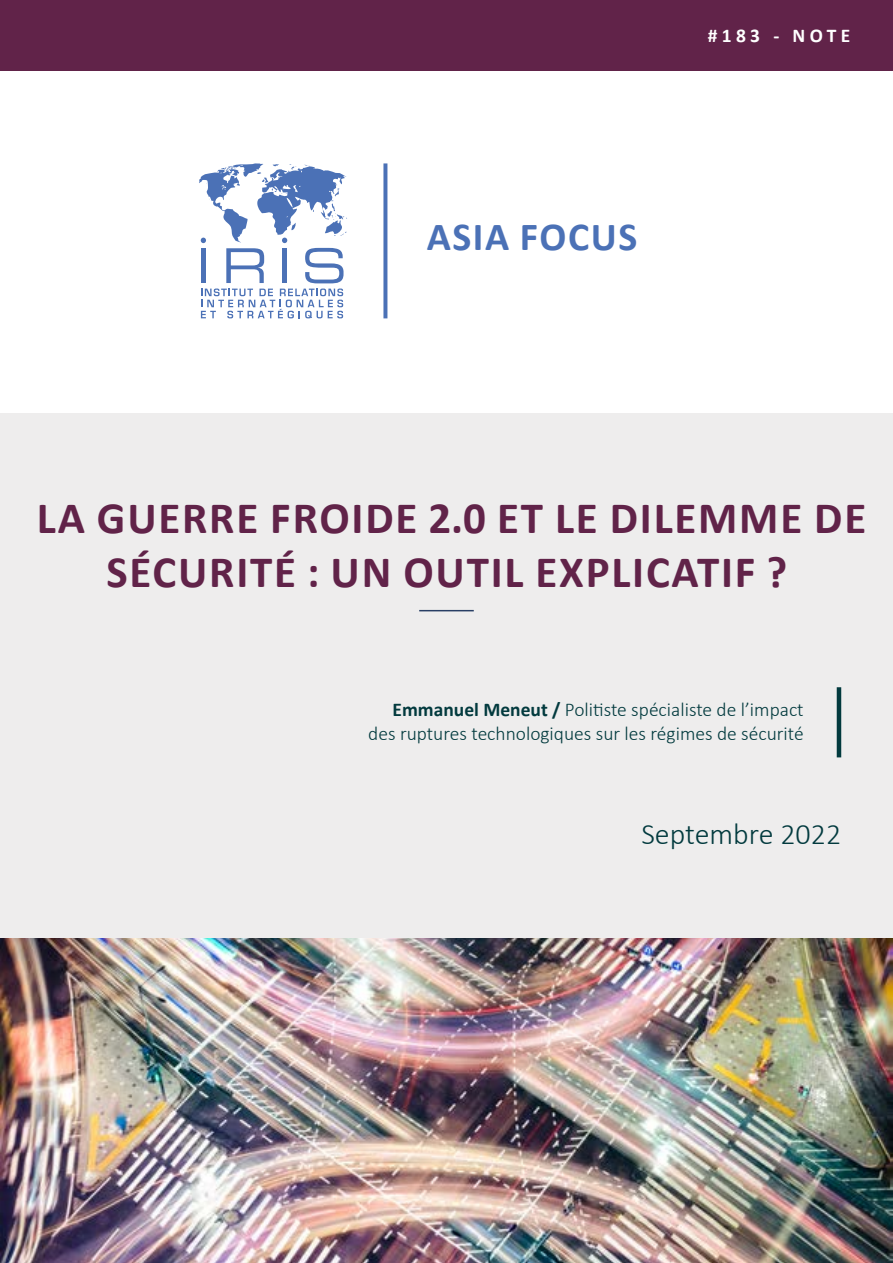
<style>
.page{position:relative;width:893px;height:1263px;background:#fff}
.page>*{position:absolute;margin:0;border:0;box-sizing:border-box;transform-origin:0 0}
.t1{font:700 45px/54px "Calibri";letter-spacing:.04em;color:#612349;text-align:center}
.t2{font:700 39.9px "Calibri";letter-spacing:.04em;color:#4b71b6}
.t3{font:300 30px "Calibri";color:#023a3e}
.t4{font:300 19.5px/23.4px "Calibri";color:#023a3e;text-align:right}
.t5{font:700 19.5px "Calibri";letter-spacing:.225em;color:#fff}
.s1{font-weight:700}
</style>
<div class="page">
<div style="left:0;top:0;width:893px;height:70px;background:#612349"></div>
<svg style="left:201px;top:289px;width:142px;height:29px"></svg>
<svg style="left:199px;top:163px;width:148px;height:120px"></svg>
<svg style="left:383px;top:163px;width:4px;height:155px"></svg>
<div style="left:0;top:414px;width:893px;height:849px;background:#eeeded"></div>
<hr style="left:419px;top:610px;width:55px;height:1px;background:#293f65">
<hr style="left:837px;top:687px;width:4px;height:70px;background:#023a3e">
<img style="left:0;top:939px;width:893px;height:324px">
<p class="t5" style="left:708px;top:22px;width:144px">#183 - NOTE</p>
<h2 class="t2" style="left:427px;top:209px;width:212px">ASIA FOCUS</h2>
<h1 class="t1" style="left:37px;top:490px;width:831px">LA GUERRE FROIDE 2.0 ET LE DILEMME DE<br>SÉCURITÉ : UN OUTIL EXPLICATIF ?</h1>
<p class="t4" style="left:368px;top:698px;width:437px"><span class="s1">Emmanuel Meneut /</span> Politiste spécialiste de l’impact des ruptures technologiques sur les régimes de sécurité</p>
<h3 class="t3" style="left:641px;top:815px;width:201px">Septembre 2022</h3>
</div>
